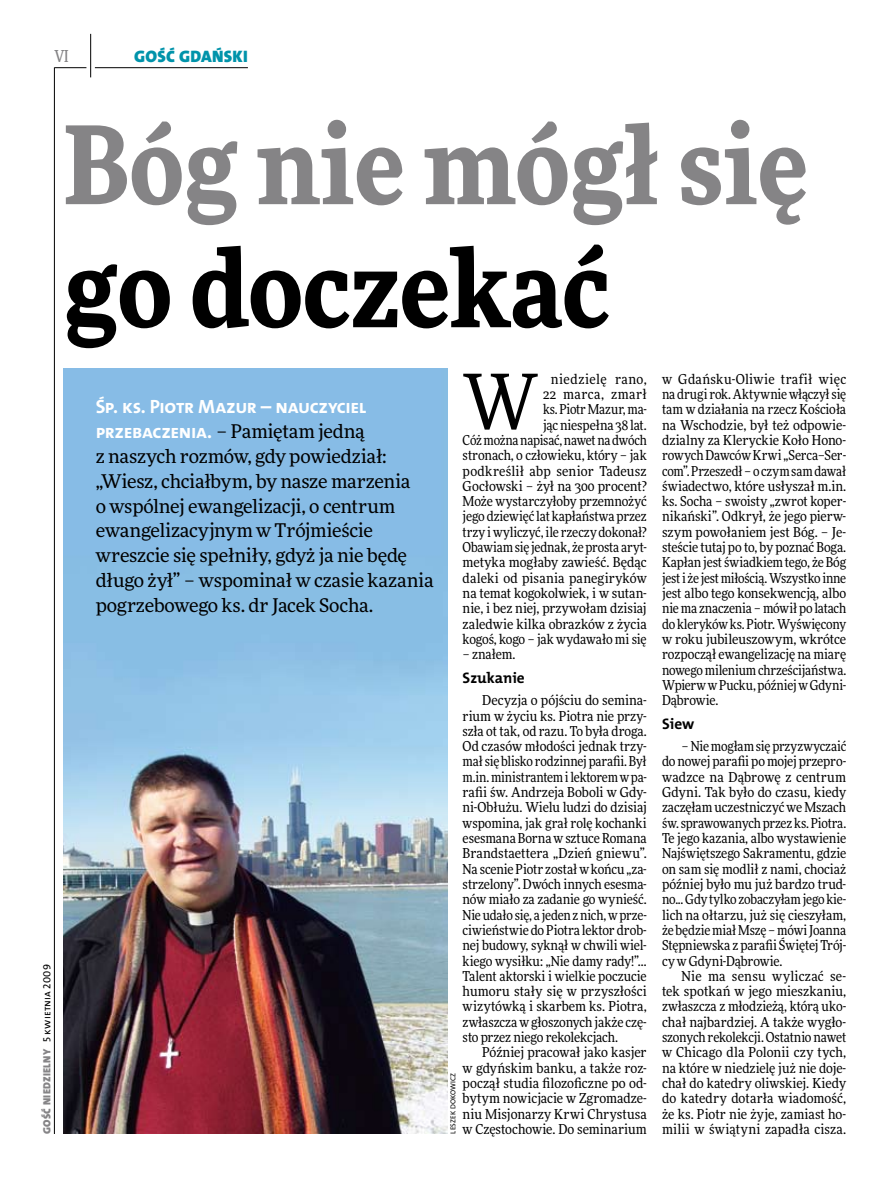
<style>
.page{position:relative;width:893px;height:1191px;background:#fff}
.page>*{position:absolute;margin:0;border:0;box-sizing:border-box;transform-origin:0 0}
.t1{font:900 108px "Freeday Narrow";color:#858486}
.t2{font:900 108px "Freeday Narrow";color:#000}
.t3{font:76.95px "Freeday Narrow News";color:#000}
.t4{font:19.35px "The Mix HP7 Bld";letter-spacing:-.02em;color:#fff}
.t5{font:18.9px/24.9px "Freeday News";letter-spacing:-.01em;color:#000}
.t6{font:16.65px "The Mix HP9 Blk";letter-spacing:.02em;color:#0093aa}
.t7{font:500 16.5px "Freeday Narrow";color:#858486;scale:.9 1}
.t8{font:15.3px "The Mix HP7 Bld";color:#000}
.t9{font:13.65px/15.3px "Freeday Narrow News";letter-spacing:-.005em;color:#000;text-align:justify}
.t10{font:10.5px "The Mix HP9 Blk";letter-spacing:.025em;color:#858486}
.t11{font:7.2px "The Mix HP5 Plain";letter-spacing:.01em;color:#000}
.s1{font-family:"The Mix HP5 Plain";color:#000}
.s2{font-family:"The Mix HP7 Bld";font-size:19.35px;color:#fff}
</style>
<div class="page">
<hr style="left:54px;top:67px;width:1px;height:1067px;background:#000">
<hr style="left:90px;top:34px;width:1px;height:43px;background:#000">
<hr style="left:54px;top:67px;width:32px;height:1px;background:#000">
<hr style="left:95px;top:67px;width:153px;height:1px;background:#000">
<img style="left:64px;top:368px;width:383px;height:766px">
<p class="t7" style="left:54px;top:46px;width:17px">VI</p>
<p class="t6" style="left:134px;top:46px;width:115px">GOŚĆ GDAŃSKI</p>
<p class="t10" style="left:40px;top:1134px;width:171px;rotate:-90deg">GOŚĆ NIEDZIELNY <span class="s1">5 kwietnia 2009</span></p>
<h1 class="t1" style="left:64px;top:95px;width:746px">Bóg nie mógł się</h1>
<h1 class="t2" style="left:64px;top:218px;width:548px">go doczekać</h1>
<h3 class="t4" style="left:96px;top:394px;width:272px">Śp. ks. Piotr Mazur – nauczyciel</h3>
<p class="t5" style="left:96px;top:418px;width:339px"><span class="s2">przebaczenia.</span> – Pamiętam jedną<br>z naszych rozmów, gdy powiedział: „Wiesz, chciałbym, by nasze marzenia<br>o wspólnej ewangelizacji, o centrum ewangelizacyjnym w Trójmieście wreszcie się spełniły, gdyż ja nie będę długo żył” – wspominał w czasie kazania pogrzebowego ks. dr Jacek Socha.</p>
<p class="t9" style="left:463px;top:371px;width:186px;text-align:right">niedzielę rano,<br>22 marca, zmarł<br>ks.Piotr Mazur, ma-<br>jąc niespełna 38 lat.<br>Cóż można napisać, nawet nadwóch stronach, o człowieku, który – jak podkreślił abp senior Tadeusz<br>Gocłowski – żył na 300 procent?<br>Może wystarczyłoby przemnożyć jego dziewięć lat kapłaństwa przez trzy iwyliczyć, ile rzeczy dokonał?<br>Obawiamsię jednak, że prosta aryt&shy;metyka mogłaby zawieść. Będąc daleki od pisania panegiryków na temat kogokolwiek, i w sutan&shy;nie, i bez niej, przywołam dzisiaj zaledwie kilka obrazków z życia kogoś, kogo – jak wydawało mi się</p>
<p class="t9" style="left:463px;top:646px;width:54px">– znałem.</p>
<p class="t8" style="left:463px;top:668px;width:64px">Szukanie</p>
<p class="t9" style="left:463px;top:692px;width:186px;text-indent:20px">Decyzja o pójściu do semina&shy;rium w życiu ks. Piotra nie przy&shy;szła ot tak, od razu. To była droga.<br>Od czasów młodości jednak trzy&shy;małsię blisko rodzinnej parafii. Był m.in. ministrantem ilektorem wpa&shy;rafii św. Andrzeja Boboli w Gdy&shy;ni-Obłużu. Wielu ludzi do dzisiaj wspomina, jak grał rolę kochanki esesmana Borna w sztuce Romana Brandstaettera „Dzień gniewu”.<br>Na scenie Piotr został w końcu „za&shy;strzelony”. Dwóch innych esesma&shy;nów miało za zadanie go wynieść.<br>Nieudało się, a jeden znich, wprze&shy;ciwieństwie do Piotra lektor drob&shy;nej budowy, syknął w chwili wiel&shy;kiego wysiłku: „Nie damy rady!”… Talent aktorski i wielkie poczucie humoru stały się w przyszłości wizytówką i skarbem ks. Piotra, zwłaszcza w głoszonych jakże czę&shy;sto przez niego rekolekcjach.</p>
<p class="t9" style="left:463px;top:1044px;width:186px;text-indent:20px">Później pracował jako kasjer w gdyńskim banku, a także roz&shy;począł studia filozoficzne po od&shy;bytym nowicjacie w Zgromadze&shy;niu Misjonarzy Krwi Chrystusa w Częstochowie. Do seminarium</p>
<h2 class="t3" style="left:463px;top:355px;width:77px">W</h2>
<p class="t11" style="left:449px;top:1133px;width:62px;rotate:-90deg">leszek dokowicz</p>
<p class="t9" style="left:662px;top:371px;width:186px">w Gdańsku-Oliwie trafił więc na drugi rok. Aktywnie włączyłsię tam w działania na rzecz Kościoła na Wschodzie, był też odpowie&shy;dzialny za Kleryckie Koło Hono&shy;rowych Dawców Krwi „Serca–Ser&shy;com”. Przeszedł – o czym sam dawał świadectwo, które usłyszał m.in. ks. Socha – swoisty „zwrot koper&shy;nikański”. Odkrył, że jego pierw&shy;szym powołaniem jest Bóg. – Je&shy;steście tutaj po to, by poznać Boga.<br>Kapłan jestświadkiem tego, że Bóg jesti że jestmiłością. Wszystko inne jest albo tego konsekwencją, albo niema znaczenia – mówił po latach do kleryków ks.Piotr. Wyświęcony w roku jubileuszowym, wkrótce rozpoczął ewangelizację na miarę nowego milenium chrześcijaństwa.<br>Wpierw wPucku, później wGdyni-Dąbrowie.</p>
<p class="t8" style="left:662px;top:714px;width:34px">Siew</p>
<p class="t9" style="left:662px;top:738px;width:186px;text-indent:20px">– Niemogłamsię przyzwyczaić do nowej parafii pomojej przepro&shy;wadzce na Dąbrowę z centrum Gdyni. Tak było do czasu, kiedy zaczęłam uczestniczyć we Mszach św. sprawowanych przez ks.Piotra.<br>Te jego kazania, albo wystawienie Najświętszego Sakramentu, gdzie on sam się modlił z nami, chociaż później było mu już bardzo trud&shy;no... Gdy tylko zobaczyłam jego kie&shy;lich na ołtarzu, już się cieszyłam, że będzie miał Mszę – mówi Joanna Stępniewska z parafii Świętej Trój&shy;cy w Gdyni-Dąbrowie.</p>
<p class="t9" style="left:662px;top:968px;width:186px;text-indent:20px">Nie ma sensu wyliczać se&shy;tek spotkań w jego mieszkaniu, zwłaszcza z młodzieżą, którą uko&shy;chał najbardziej. A także wygło&shy;szonych rekolekcji. Ostatnio nawet w Chicago dla Polonii czy tych, na które w niedzielę już nie doje&shy;chał do katedry oliwskiej. Kiedy do katedry dotarła wiadomość, że ks. Piotr nie żyje, zamiast ho&shy;milii w świątyni zapadła cisza.</p>
</div>
